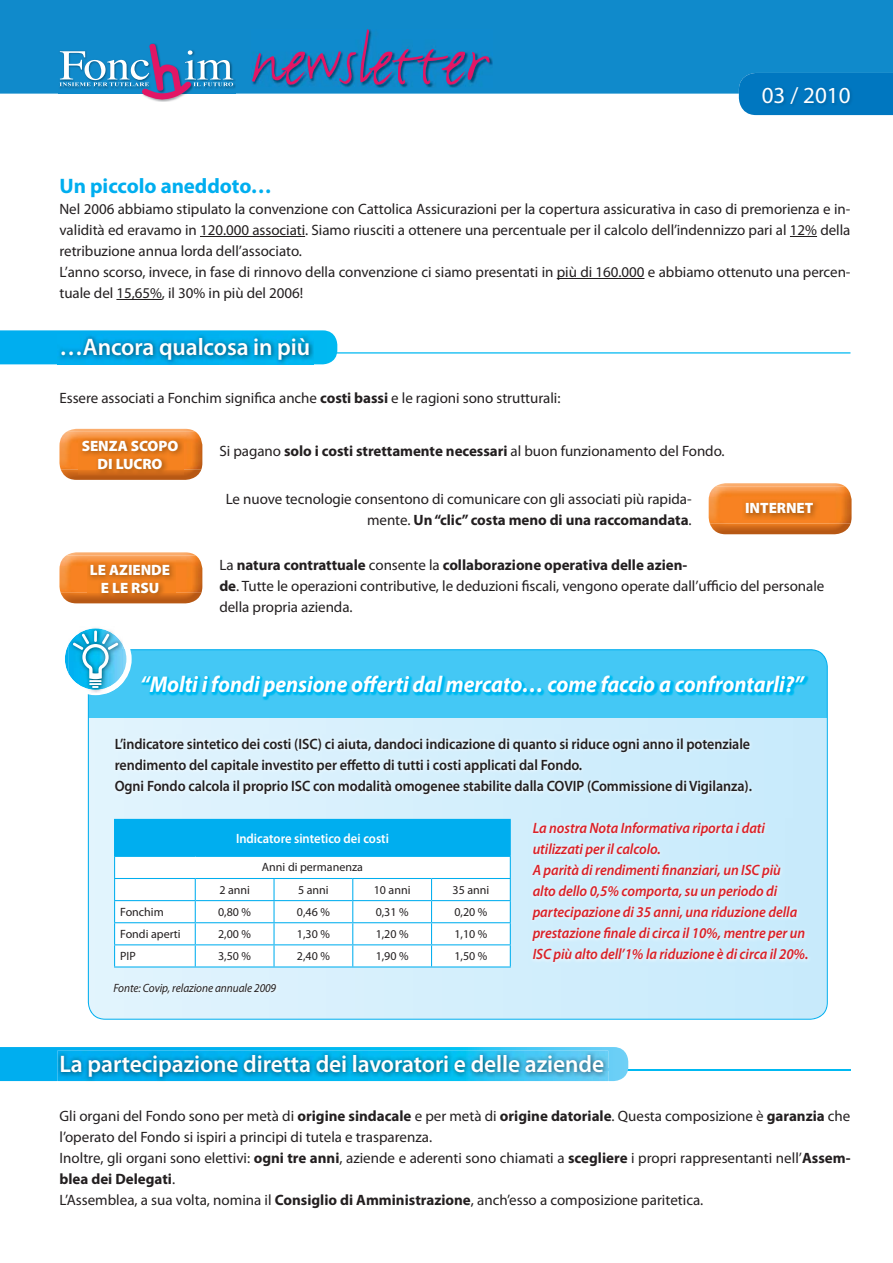
<style>
.page{position:relative;width:893px;height:1263px;background:#fff}
.page>*{position:absolute;margin:0;border:0;box-sizing:border-box;transform-origin:0 0}
.t1{font:75px "FF Justlefthand";letter-spacing:.01em;color:#e21665}
.t2{font:600 24px "Myriad Pro";letter-spacing:-.005em;color:#fff}
.t3{font:23.1px "Myriad Pro";color:#fff}
.t4{font:italic 700 22.95px "Myriad Pro";letter-spacing:-.005em;color:#fff;scale:.94 1}
.t5{font:700 21px "Myriad Pro";letter-spacing:-.005em;color:#00aeef}
.t6{font:15px/21px "Myriad Pro";letter-spacing:-.005em;color:#231f20}
.t7{font:600 15px/21px "Myriad Pro";letter-spacing:-.005em;color:#231f20;scale:.94 1}
.t8{font:italic 600 15px/21px "Myriad Pro";letter-spacing:-.005em;color:#da2128;scale:.94 1}
.t9{font:900 15px/18px "Myriad Pro";letter-spacing:-.005em;color:#fff;text-align:center}
.t10{font:600 13.5px "Myriad Pro";color:#fff;scale:.93 1}
.t11{font:12px "Myriad Pro";color:#231f20}
.t12{font:italic 12px "Myriad Pro";letter-spacing:-.005em;color:#231f20;scale:.94 1}
.s1{font-weight:700}
</style>
<div class="page">
<div style="left:0;top:0;width:893px;height:94px;background:#108acb"></div>
<img style="left:59px;top:43px;width:177px;height:59px">
<svg style="left:59px;top:44px;width:174px;height:57px"></svg>
<img style="left:252px;top:29px;width:241px;height:59px">
<hr style="left:329px;top:352px;width:521px;height:2px;background:#00b9f2">
<svg style="left:0;top:330px;width:337px;height:34px"></svg>
<hr style="left:200px;top:236px;width:105px;height:1px;background:#231f20">
<svg style="left:790px;top:236px;width:27px;height:1px"></svg>
<hr style="left:557px;top:278px;width:87px;height:1px;background:#231f20">
<hr style="left:116px;top:299px;width:46px;height:1px;background:#231f20">
<img style="left:58px;top:334px;width:256px;height:31px">
<div style="left:739px;top:73px;width:154px;height:42px;background:#0077c0"></div>
<img style="left:761px;top:86px;width:92px;height:21px">
<img style="left:66px;top:429px;width:130px;height:3px">
<img style="left:61px;top:469px;width:140px;height:11px">
<img style="left:59px;top:432px;width:143px;height:37px">
<img style="left:716px;top:483px;width:129px;height:3px">
<img style="left:709px;top:486px;width:142px;height:48px">
<img style="left:67px;top:552px;width:128px;height:3px">
<img style="left:61px;top:593px;width:140px;height:10px">
<img style="left:59px;top:555px;width:143px;height:38px">
<img style="left:79px;top:437px;width:105px;height:38px">
<img style="left:743px;top:500px;width:76px;height:19px">
<img style="left:87px;top:561px;width:89px;height:38px">
<svg style="left:88px;top:649px;width:740px;height:371px"></svg>
<img style="left:112px;top:735px;width:643px;height:63px">
<img style="left:529px;top:819px;width:282px;height:147px">
<div style="left:110px;top:980px;width:170px;height:18px;background:#e1f4fd"></div>
<svg style="left:65px;top:628px;width:67px;height:67px"></svg>
<div style="left:115px;top:819px;width:395px;height:37px;background:#00aeef"></div>
<hr style="left:114px;top:819px;width:397px;height:1px;background:#00aeef">
<hr style="left:114px;top:820px;width:1px;height:36px;background:#00aeef">
<hr style="left:510px;top:820px;width:1px;height:36px;background:#00aeef">
<svg style="left:114px;top:856px;width:397px;height:110px"></svg>
<hr style="left:114px;top:966px;width:397px;height:2px;background:#00aeef">
<img style="left:141px;top:675px;width:668px;height:25px">
<hr style="left:340px;top:1069px;width:510px;height:1px;background:#00b9f2">
<svg style="left:0;top:1047px;width:628px;height:34px"></svg>
<img style="left:57px;top:1051px;width:551px;height:31px">
<img style="left:340px;top:1069px;width:268px;height:1px">
<h1 class="t1" style="left:251px;top:34px;width:238px">newsletter</h1>
<h3 class="t3" style="left:762px;top:86px;width:90px">03 / 2010</h3>
<h3 class="t5" style="left:59px;top:178px;width:214px">Un piccolo aneddoto…</h3>
<p class="t6" style="left:59px;top:200px;width:792px">Nel 2006 abbiamo stipulato la convenzione con Cattolica Assicurazioni per la copertura assicurativa in caso di premorienza e in&shy;validità ed eravamo in 120.000 associati. Siamo riusciti a ottenere una percentuale per il calcolo dell’indennizzo pari al 12% della retribuzione annua lorda dell’associato.<br>L’anno scorso, invece, in fase di rinnovo della convenzione ci siamo presentati in più di 160.000 e abbiamo ottenuto una percen&shy;tuale del 15,65%, il 30% in più del 2006!</p>
<h2 class="t2" style="left:59px;top:338px;width:252px">…Ancora qualcosa in più</h2>
<p class="t6" style="left:59px;top:389px;width:502px">Essere associati a Fonchim significa anche <span class="s1">costi bassi</span> e le ragioni sono strutturali:</p>
<p class="t6" style="left:219px;top:442px;width:507px">Si pagano <span class="s1">solo i costi strettamente necessari</span> al buon funzionamento del Fondo.</p>
<p class="t6" style="left:226px;top:490px;width:467px;text-align:right">Le nuove tecnologie consentono di comunicare con gli associati più rapida&shy;mente. <span class="s1">Un “clic” costa meno di una raccomandata</span>.</p>
<p class="t6" style="left:219px;top:556px;width:606px">La <span class="s1">natura contrattuale</span> consente la <span class="s1">collaborazione operativa delle azien-<br>de</span>. Tutte le operazioni contributive, le deduzioni fiscali, vengono operate dall’ufficio del personale della propria azienda.</p>
<p class="t9" style="left:82px;top:438px;width:98px">SENZA SCOPO<br>DI LUCRO</p>
<p class="t9" style="left:745px;top:501px;width:70px">INTERNET</p>
<p class="t9" style="left:90px;top:562px;width:82px">LE AZIENDE<br>E LE RSU</p>
<h3 class="t4" style="left:140px;top:676px;width:707px">“Molti i fondi pensione offerti dal mercato… come faccio a confrontarli?”</h3>
<p class="t7" style="left:115px;top:735px;width:679px">L’indicatore sintetico dei costi (ISC) ci aiuta, dandoci indicazione di quanto si riduce ogni anno il potenziale rendimento del capitale investito per effetto di tutti i costi applicati dal Fondo.<br>Ogni Fondo calcola il proprio ISC con modalità omogenee stabilite dalla COVIP (Commissione di Vigilanza).</p>
<p class="t8" style="left:533px;top:819px;width:295px">La nostra Nota Informativa riporta i dati utilizzati per il calcolo.<br>A parità di rendimenti finanziari, un ISC più<br>alto dello 0,5% comporta, su un periodo di partecipazione di 35 anni, una riduzione della prestazione finale di circa il 10%, mentre per un ISC più alto dell’1% la riduzione è di circa il 20%.</p>
<p class="t12" style="left:113px;top:984px;width:175px">Fonte: Covip, relazione annuale 2009</p>
<p class="t10" style="left:236px;top:833px;width:166px">Indicatore sintetico dei costi</p>
<p class="t11" style="left:262px;top:863px;width:102px">Anni di permanenza</p>
<p class="t11" style="left:219px;top:885px;width:32px">2 anni</p>
<p class="t11" style="left:298px;top:885px;width:32px">5 anni</p>
<p class="t11" style="left:374px;top:885px;width:38px">10 anni</p>
<p class="t11" style="left:452px;top:885px;width:38px">35 anni</p>
<p class="t11" style="left:120px;top:907px;width:45px">Fonchim</p>
<p class="t11" style="left:218px;top:907px;width:34px">0,80 %</p>
<p class="t11" style="left:297px;top:907px;width:34px">0,46 %</p>
<p class="t11" style="left:376px;top:907px;width:34px">0,31 %</p>
<p class="t11" style="left:454px;top:907px;width:34px">0,20 %</p>
<p class="t11" style="left:120px;top:929px;width:62px">Fondi aperti</p>
<p class="t11" style="left:218px;top:929px;width:34px">2,00 %</p>
<p class="t11" style="left:297px;top:929px;width:34px">1,30 %</p>
<p class="t11" style="left:376px;top:929px;width:34px">1,20 %</p>
<p class="t11" style="left:454px;top:929px;width:34px">1,10 %</p>
<p class="t11" style="left:120px;top:951px;width:17px">PIP</p>
<p class="t11" style="left:218px;top:951px;width:34px">3,50 %</p>
<p class="t11" style="left:297px;top:951px;width:34px">2,40 %</p>
<p class="t11" style="left:376px;top:951px;width:35px">1,90 %</p>
<p class="t11" style="left:454px;top:951px;width:35px">1,50 %</p>
<h2 class="t2" style="left:59px;top:1055px;width:546px">La partecipazione diretta dei lavoratori e delle aziende</h2>
<p class="t6" style="left:59px;top:1107px;width:792px">Gli organi del Fondo sono per metà di <span class="s1">origine sindacale</span> e per metà di <span class="s1">origine datoriale</span>. Questa composizione è <span class="s1">garanzia</span> che l’operato del Fondo si ispiri a principi di tutela e trasparenza.<br>Inoltre, gli organi sono elettivi: <span class="s1">ogni tre anni</span>, aziende e aderenti sono chiamati a <span class="s1">scegliere</span> i propri rappresentanti nell’<span class="s1">Assem&shy;blea dei Delegati</span>.<br>L’Assemblea, a sua volta, nomina il <span class="s1">Consiglio di Amministrazione</span>, anch’esso a composizione paritetica.</p>
</div>
